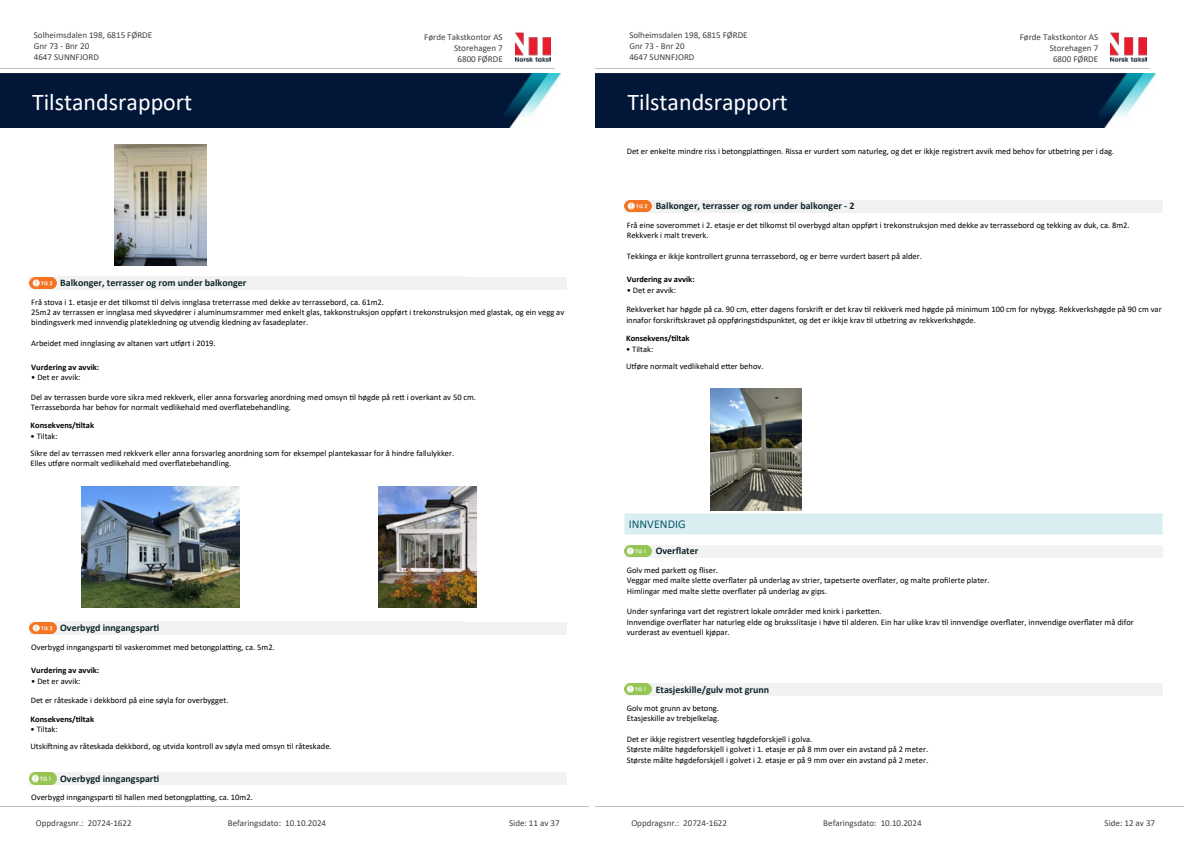
<style>
.page{position:relative;width:1191px;height:842px;background:#fff}
.page>*{position:absolute;margin:0;border:0;box-sizing:border-box;transform-origin:0 0}
.t1{font:24px "Calibri";color:#fff}
.t2{font:12px "Calibri";color:#065c69}
.t3{font:700 10px "Calibri";color:#0f252c}
.t4{font:9px/11px "Calibri";color:#404040}
.t5{font:8.5px/10.4px "Calibri";color:#000}
.t6{font:700 8.5px "Calibri";color:#000}
</style>
<div class="page">
<img style="left:115px;top:144px;width:91px;height:122px">
<div style="left:29px;top:277px;width:538px;height:13px;background:#f2f2f2"></div>
<svg style="left:32px;top:288px;width:23px;height:1px"></svg>
<img style="left:29px;top:277px;width:27px;height:11px">
<img style="left:82px;top:486px;width:157px;height:122px">
<img style="left:378px;top:486px;width:98px;height:122px">
<div style="left:29px;top:622px;width:538px;height:13px;background:#f2f2f2"></div>
<svg style="left:32px;top:633px;width:23px;height:1px"></svg>
<img style="left:29px;top:622px;width:27px;height:11px">
<div style="left:29px;top:772px;width:538px;height:13px;background:#f2f2f2"></div>
<svg style="left:32px;top:772px;width:22px;height:13px"></svg>
<img style="left:29px;top:773px;width:27px;height:11px">
<img style="left:515px;top:32px;width:35px;height:30px">
<hr style="left:0;top:68px;width:555px;height:1px;background:#c0c0c0">
<img style="left:0;top:74px;width:560px;height:54px">
<hr style="left:0;top:806px;width:588px;height:1px;background:#c0c0c0">
<div style="left:625px;top:200px;width:537px;height:13px;background:#f2f2f2"></div>
<img style="left:625px;top:200px;width:27px;height:12px">
<img style="left:710px;top:389px;width:92px;height:121px">
<div style="left:625px;top:514px;width:537px;height:20px;background:#daeef2"></div>
<svg style="left:624px;top:515px;width:1px;height:19px"></svg>
<svg style="left:1162px;top:514px;width:1px;height:20px"></svg>
<hr style="left:624px;top:514px;width:538px;height:1px;background:#eaf5f7">
<hr style="left:624px;top:534px;width:538px;height:1px;background:#eaf5f7">
<div style="left:625px;top:545px;width:537px;height:13px;background:#f2f2f2"></div>
<img style="left:625px;top:545px;width:27px;height:12px">
<div style="left:625px;top:683px;width:537px;height:13px;background:#f2f2f2"></div>
<img style="left:625px;top:683px;width:27px;height:12px">
<img style="left:1111px;top:32px;width:35px;height:30px">
<hr style="left:595px;top:68px;width:555px;height:1px;background:#c0c0c0">
<img style="left:595px;top:74px;width:561px;height:54px">
<hr style="left:595px;top:806px;width:588px;height:1px;background:#c0c0c0">
<p class="t4" style="left:34px;top:29px;width:120px">Solheimsdalen 198, 6815 FØRDE<br>Gnr 73 - Bnr 20<br>4647 SUNNFJORD</p>
<p class="t4" style="left:424px;top:31px;width:80px">Førde Takstkontor AS</p>
<p class="t4" style="left:454px;top:42px;width:50px">Storehagen 7</p>
<p class="t4" style="left:457px;top:53px;width:47px">6800 FØRDE</p>
<p class="t4" style="left:629px;top:29px;width:120px">Solheimsdalen 198, 6815 FØRDE<br>Gnr 73 - Bnr 20<br>4647 SUNNFJORD</p>
<p class="t4" style="left:1019px;top:31px;width:80px">Førde Takstkontor AS</p>
<p class="t4" style="left:1049px;top:42px;width:50px">Storehagen 7</p>
<p class="t4" style="left:1053px;top:53px;width:47px">6800 FØRDE</p>
<h1 class="t1" style="left:32px;top:85px;width:162px">Tilstandsrapport</h1>
<h1 class="t1" style="left:627px;top:85px;width:162px">Tilstandsrapport</h1>
<p class="t5" style="left:627px;top:146px;width:489px">Det er enkelte mindre riss i betongpla琀紀ngen. Rissa er vurdert som naturleg, og det er ikkje registrert avvik med behov for utbetring per i dag.</p>
<p class="t3" style="left:60px;top:276px;width:188px">Balkonger, terrasser og rom under balkonger</p>
<p class="t5" style="left:31px;top:296px;width:534px">Frå stova i 1. etasje er det 琀椀lkomst 琀椀l delvis innglasa treterrasse med dekke av terrassebord, ca. 61m2.<br>25m2 av terrassen er innglasa med skyvedører i aluminumsrammer med enkelt glas, takkonstruksjon oppført i trekonstruksjon med glastak, og ein vegg av bindingsverk med innvendig platekledning og utvendig kledning av fasadeplater.</p>
<p class="t5" style="left:31px;top:338px;width:186px">Arbeidet med innglasing av altanen vart u琀昀ørt i 2019.</p>
<p class="t6" style="left:31px;top:361px;width:69px">Vurdering av avvik:</p>
<p class="t5" style="left:31px;top:372px;width:51px">• Det er avvik:</p>
<p class="t5" style="left:31px;top:391px;width:447px">Del av terrassen burde vore sikra med rekkverk, eller anna forsvarleg anordning med omsyn 琀椀l høgde på re琀琀 i overkant av 50 cm.<br>Terrasseborda har behov for normalt vedlikehald med over昀氀atebehandling.</p>
<p class="t6" style="left:31px;top:419px;width:65px">Konsekvens/琀椀ltak</p>
<p class="t5" style="left:31px;top:428px;width:425px;line-height:16.5px">• Tiltak:<br>Sikre del av terrassen med rekkverk eller anna forsvarleg anordning som for eksempel plantekassar for å hindre fallulykker.</p>
<p class="t5" style="left:31px;top:458px;width:202px">Elles u琀昀øre normalt vedlikehald med over昀氀atebehandling.</p>
<p class="t3" style="left:655px;top:199px;width:200px">Balkonger, terrasser og rom under balkonger - 2</p>
<p class="t5" style="left:627px;top:220px;width:504px">Frå eine soverommet i 2. etasje er det 琀椀lkomst 琀椀l overbygd altan oppført i trekonstruksjon med dekke av terrassebord og tekking av duk, ca. 8m2.<br>Rekkverk i malt treverk.</p>
<p class="t5" style="left:627px;top:251px;width:296px">Tekkinga er ikkje kontrollert grunna terrassebord, og er berre vurdert basert på alder.</p>
<p class="t6" style="left:627px;top:274px;width:69px">Vurdering av avvik:</p>
<p class="t5" style="left:627px;top:285px;width:51px">• Det er avvik:</p>
<p class="t5" style="left:626px;top:304px;width:537px">Rekkverket har høgde på ca. 90 cm, e琀琀er dagens forskri昀琀 er det krav 琀椀l rekkverk med høgde på minimum 100 cm for nybygg. Rekkverkshøgde på 90 cm var innafor forskri昀琀skravet på oppførings琀椀dspunktet, og det er ikkje krav 琀椀l utbetring av rekkverkshøgde.</p>
<p class="t6" style="left:626px;top:332px;width:65px">Konsekvens/琀椀ltak</p>
<p class="t5" style="left:626px;top:341px;width:139px;line-height:16.5px">• Tiltak:<br>U琀昀øre normalt vedlikehald e琀琀er behov.</p>
<p class="t3" style="left:60px;top:621px;width:101px">Overbygd inngangspar琀椀</p>
<p class="t5" style="left:31px;top:641px;width:245px">Overbygd inngangspar琀椀 琀椀l vaskerommet med betongpla琀紀ng, ca. 5m2.</p>
<p class="t6" style="left:31px;top:664px;width:69px">Vurdering av avvik:</p>
<p class="t5" style="left:31px;top:676px;width:51px">• Det er avvik:</p>
<p class="t5" style="left:31px;top:695px;width:199px">Det er råteskade i dekkbord på eine søyla for overbygget.</p>
<p class="t6" style="left:31px;top:713px;width:65px">Konsekvens/琀椀ltak</p>
<p class="t5" style="left:31px;top:721px;width:303px;line-height:16.5px">• Tiltak:<br>Utski昀琀ning av råteskada dekkbord, og utvida kontroll av søyla med omsyn 琀椀l råteskade.</p>
<p class="t3" style="left:60px;top:771px;width:101px">Overbygd inngangspar琀椀</p>
<p class="t5" style="left:31px;top:792px;width:223px">Overbygd inngangspar琀椀 琀椀l hallen med betongpla琀紀ng, ca. 10m2.</p>
<h2 class="t2" style="left:629px;top:515px;width:58px">INNVENDIG</h2>
<p class="t3" style="left:655px;top:544px;width:44px">Over昀氀ater</p>
<p class="t5" style="left:627px;top:565px;width:364px">Golv med parke琀琀 og 昀氀iser.<br>Veggar med malte sle琀琀e over昀氀ater på underlag av strier, tapetserte over昀氀ater, og malte pro昀椀lerte plater.<br>Himlingar med malte sle琀琀e over昀氀ater på underlag av gips.</p>
<p class="t5" style="left:627px;top:606px;width:508px">Under synfaringa vart det registrert lokale områder med knirk i parke琀琀en.<br>Innvendige over昀氀ater har naturleg elde og bruksslitasje i høve 琀椀l alderen. Ein har ulike krav 琀椀l innvendige over昀氀ater, innvendige over昀氀ater må difor vurderast av eventuell kjøpar.</p>
<p class="t3" style="left:655px;top:682px;width:115px">Etasjeskille/gulv mot grunn</p>
<p class="t5" style="left:627px;top:703px;width:94px">Golv mot grunn av betong.<br>Etasjeskille av trebjelkelag.</p>
<p class="t5" style="left:627px;top:734px;width:303px">Det er ikkje registrert vesentleg høgdeforskjell i golva.<br>Største målte høgdeforskjell i golvet i 1. etasje er på 8 mm over ein avstand på 2 meter.<br>Største målte høgdeforskjell i golvet i 2. etasje er på 9 mm over ein avstand på 2 meter.</p>
<p class="t4" style="left:36px;top:817px;width:97px">Oppdragsnr.: 20724-1622</p>
<p class="t4" style="left:228px;top:817px;width:100px">Befaringsdato: 10.10.2024</p>
<p class="t4" style="left:509px;top:817px;width:52px">Side: 11 av 37</p>
<p class="t4" style="left:631px;top:817px;width:97px">Oppdragsnr.: 20724-1622</p>
<p class="t4" style="left:823px;top:817px;width:100px">Befaringsdato: 10.10.2024</p>
<p class="t4" style="left:1104px;top:817px;width:52px">Side: 12 av 37</p>
</div>
